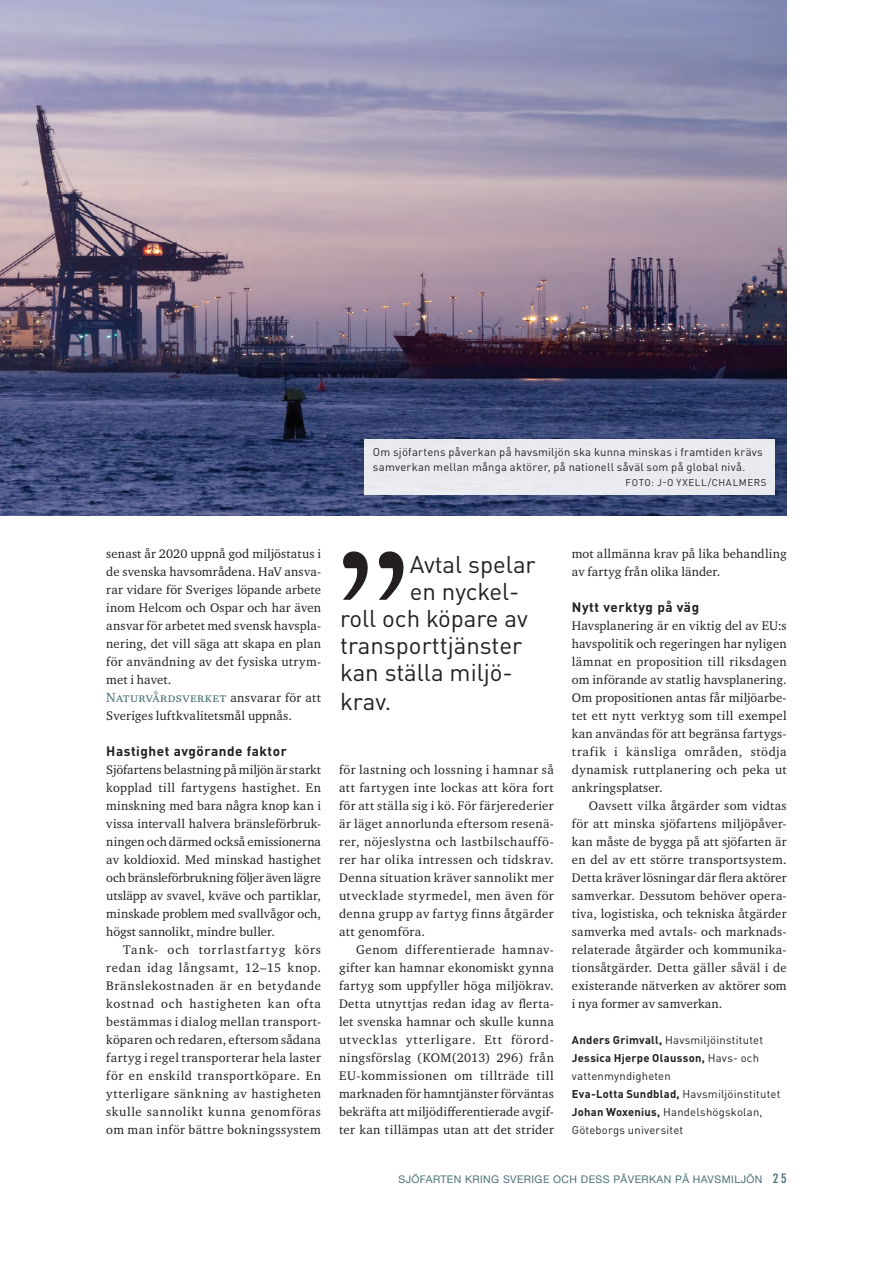
<style>
.page{position:relative;width:893px;height:1263px;background:#fff}
.page>*{position:absolute;margin:0;border:0;box-sizing:border-box;transform-origin:0 0}
.t1{font:178.35px "Charter ITC Std";color:#231f20}
.t2{font:24px "DIN Pro";color:#231f20}
.t3{font:700 13.5px "DIN Pro";letter-spacing:.04em;color:#231f20}
.t4{font:13.5px "Charter ITC Std";letter-spacing:.02em;color:#487077}
.t5{font:12.75px/18px "Charter ITC Std";letter-spacing:.02em;color:#231f20;text-align:justify}
.t6{font:11.25px/18px "DIN Pro";letter-spacing:.02em;color:#231f20}
.t7{font:10.5px "Helvetica Neue";letter-spacing:.04em;color:#487077}
.t8{font:9.75px "DIN Pro";letter-spacing:.07em;color:#231f20}
.s1{font-size:12.75px;color:#231f20}
.s2{font-weight:700}
.s3{font-family:"DIN Neuzeit Grotesk Std";font-weight:700;font-stretch:condensed;font-size:13.5px}
</style>
<div class="page">
<img style="left:0;top:0;width:787px;height:515px">
<div style="left:364px;top:439px;width:411px;height:55px;background:#e9ebef"></div>
<p class="t6" style="left:373px;top:443px;width:391px;line-height:15px">Om sjöfartens påverkan på havsmiljön ska kunna minskas i framtiden krävs samverkan mellan många aktörer, på nationell såväl som på global nivå.</p>
<p class="t8" style="left:626px;top:475px;width:143px">Foto: J-O Yxell/chalmers</p>
<p class="t5" style="left:106px;top:544px;width:216px">senast år 2020 uppnå god miljöstatus i de svenska havsområdena. HaV ansva&shy;rar vidare för Sveriges löpande arbete inom Helcom och Ospar och har även ansvar för arbetet med svensk havspla&shy;nering, det vill säga att skapa en plan för användning av det fysiska utrym&shy;met i havet.</p>
<p class="t4" style="left:106px;top:689px;width:216px">Naturvårdsverket <span class="s1">ansvarar för att</span></p>
<p class="t5" style="left:106px;top:706px;width:187px">Sveriges luftkvalitetsmål uppnås.</p>
<p class="t3" style="left:106px;top:740px;width:182px">Hastighet avgörande faktor</p>
<p class="t5" style="left:106px;top:760px;width:216px">Sjöfartens belastning på miljön är starkt kopplad till fartygens hastighet. En minskning med bara några knop kan i vissa intervall halvera bränsleförbruk&shy;ningen och därmed också emissionerna av koldioxid. Med minskad hastighet och bränsleförbrukning följer även lägre utsläpp av svavel, kväve och partiklar, minskade problem med svallvågor och, högst sannolikt, mindre buller.</p>
<p class="t5" style="left:106px;top:940px;width:216px;text-indent:17px">Tank- och torrlastfartyg körs redan idag långsamt, 12–15 knop.<br>Bränslekostnaden är en betydande kostnad och hastigheten kan ofta bestämmas i dialog mellan transport&shy;köparen och redaren, eftersom sådana fartyg i regel transporterar hela laster för en enskild transportköpare. En ytterligare sänkning av hastigheten skulle sannolikt kunna genomföras om man inför bättre bokningssystem</p>
<h1 class="t1" style="left:338px;top:506px;width:73px">”</h1>
<h2 class="t2" style="left:410px;top:545px;width:128px">Avtal spelar</h2>
<h2 class="t2" style="left:410px;top:572px;width:111px">en nyckel-</h2>
<h2 class="t2" style="left:340px;top:599px;width:189px">roll och köpare av</h2>
<h2 class="t2" style="left:340px;top:626px;width:184px">transporttjänster</h2>
<h2 class="t2" style="left:340px;top:653px;width:174px">kan ställa miljö-</h2>
<h2 class="t2" style="left:340px;top:682px;width:53px">krav.</h2>
<p class="t5" style="left:339px;top:760px;width:216px">för lastning och lossning i hamnar så att fartygen inte lockas att köra fort för att ställa sig i kö. För färjerederier är läget annorlunda eftersom resenä&shy;rer, nöjeslystna och lastbilschauffö&shy;rer har olika intressen och tidskrav.<br>Denna situation kräver sannolikt mer utvecklade styrmedel, men även för denna grupp av fartyg finns åtgärder att genomföra.</p>
<p class="t5" style="left:339px;top:941px;width:216px;text-indent:17px">Genom differentierade hamnav&shy;gifter kan hamnar ekonomiskt gynna fartyg som uppfyller höga miljökrav.<br>Detta utnyttjas redan idag av flerta&shy;let svenska hamnar och skulle kunna utvecklas ytterligare. Ett förord&shy;ningsförslag (KOM(2013) 296) från EU-kommissionen om tillträde till marknaden för hamntjänster förväntas bekräfta att miljödifferentierade avgif&shy;ter kan tillämpas utan att det strider</p>
<p class="t5" style="left:572px;top:545px;width:216px">mot allmänna krav på lika behandling av fartyg från olika länder.</p>
<p class="t3" style="left:572px;top:596px;width:129px">Nytt verktyg på väg</p>
<p class="t5" style="left:572px;top:616px;width:216px">Havsplanering är en viktig del av EU:s havspolitik och regeringen har nyligen lämnat en proposition till riksdagen om införande av statlig havsplanering.<br>Om propositionen antas får miljöarbe&shy;tet ett nytt verktyg som till exempel kan användas för att begränsa fartygs&shy;trafik i känsliga områden, stödja dynamisk ruttplanering och peka ut ankringsplatser.</p>
<p class="t5" style="left:572px;top:796px;width:216px;text-indent:17px">Oavsett vilka åtgärder som vidtas för att minska sjöfartens miljöpåver&shy;kan måste de bygga på att sjöfarten är en del av ett större transportsystem.<br>Detta kräver lösningar där flera aktörer samverkar. Dessutom behöver opera&shy;tiva, logistiska, och tekniska åtgärder samverka med avtals- och marknads&shy;relaterade åtgärder och kommunika&shy;tionsåtgärder. Detta gäller såväl i de existerande nätverken av aktörer som i nya former av samverkan.</p>
<p class="t6" style="left:572px;top:1030px;width:210px"><span class="s2">Anders Grimvall,</span> Havsmiljöinstitutet <span class="s2">Jessica Hjerpe Olausson,</span> H avs- och vattenmyndigheten<br><span class="s2">Eva-Lotta Sundblad,</span> Havsmiljöinstitutet <span class="s2">Johan Woxenius,</span> Handelshögskolan, Göteborgs universitet</p>
<p class="t7" style="left:398px;top:1172px;width:390px">SJÖFARTEN KRING SVERIGE OCH DESS PÅVERKAN PÅ HAVSMILJÖN <span class="s3">2 5</span></p>
</div>
